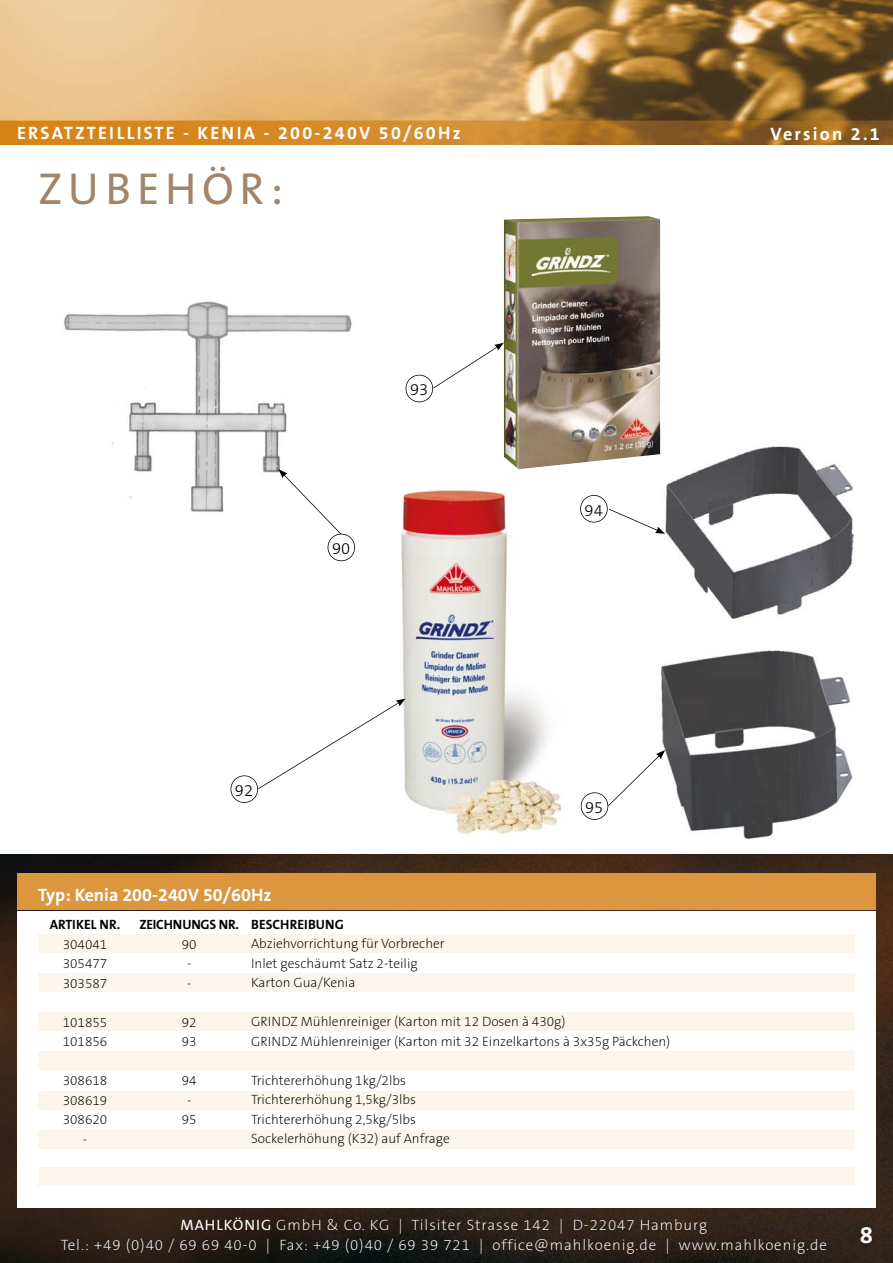
<style>
.page{position:relative;width:893px;height:1263px;background:#fff}
.page>*{position:absolute;margin:0;border:0;box-sizing:border-box;transform-origin:0 0}
.t1{font:45px "The Sans B5 Plain";letter-spacing:.125em;color:#a1856c}
.t2{font:700 24px "The Sans B7";color:#fff}
.t3{font:700 18px "The Sans B7";letter-spacing:.125em;color:#fff}
.t4{font:700 18px "The Sans B7";color:#fff}
.t5{font:300 16.5px "The Sans B3";color:#000}
.t6{font:200 15px/19.5px "The Sans B2";letter-spacing:.06em;color:#fff;text-align:center}
.t7{font:200 13.5px/19.5px "The Sans B2";color:#000}
.t8{font:700 13.5px "The Sans B7";color:#000}
.s1{font-family:"The Sans B5 Plain";font-weight:400}
</style>
<div class="page">
<img style="left:0;top:0;width:893px;height:145px">
<img style="left:0;top:854px;width:893px;height:409px">
<div style="left:17px;top:911px;width:859px;height:297px;background:#fff"></div>
<div style="left:38px;top:934px;width:817px;height:18px;background:#fcf5ec"></div>
<div style="left:38px;top:973px;width:817px;height:18px;background:#fcf5ec"></div>
<div style="left:38px;top:1013px;width:817px;height:18px;background:#fcf5ec"></div>
<div style="left:38px;top:1052px;width:817px;height:18px;background:#fcf5ec"></div>
<div style="left:38px;top:1091px;width:817px;height:18px;background:#fcf5ec"></div>
<div style="left:38px;top:1130px;width:817px;height:18px;background:#fcf5ec"></div>
<div style="left:38px;top:1167px;width:817px;height:18px;background:#fcf5ec"></div>
<div style="left:17px;top:873px;width:859px;height:37px;background:#db963e"></div>
<img style="left:64px;top:301px;width:288px;height:211px">
<svg style="left:279px;top:469px;width:76px;height:92px"></svg>
<img style="left:401px;top:490px;width:180px;height:344px">
<svg style="left:231px;top:699px;width:175px;height:104px"></svg>
<img style="left:660px;top:440px;width:194px;height:179px">
<svg style="left:580px;top:495px;width:85px;height:39px"></svg>
<img style="left:661px;top:650px;width:192px;height:190px">
<svg style="left:581px;top:750px;width:84px;height:70px"></svg>
<svg style="left:406px;top:343px;width:98px;height:59px"></svg>
<img style="left:504px;top:216px;width:156px;height:253px">
<h3 class="t3" style="left:17px;top:124px;width:445px">ERSATZTEILLISTE - KENIA - 200-240V 50/60Hz</h3>
<h1 class="t1" style="left:38px;top:167px;width:246px">ZUBEHÖR:</h1>
<p class="t5" style="left:332px;top:540px;width:20px">90</p>
<p class="t5" style="left:410px;top:381px;width:20px">93</p>
<p class="t5" style="left:235px;top:782px;width:20px">92</p>
<p class="t5" style="left:585px;top:502px;width:20px">94</p>
<p class="t5" style="left:585px;top:799px;width:20px">95</p>
<h3 class="t4" style="left:38px;top:886px;width:235px">Typ: Kenia 200-240V 50/60Hz</h3>
<p class="t8" style="left:50px;top:917px;width:72px">ARTIKEL NR.</p>
<p class="t8" style="left:139px;top:917px;width:206px">ZEICHNUNGS NR. BESCHREIBUNG</p>
<p class="t7" style="left:251px;top:934px;width:195px">Abziehvorrichtung für Vorbrecher<br>Inlet geschäumt Satz 2-teilig<br>Karton Gua/Kenia</p>
<p class="t7" style="left:251px;top:1012px;width:421px">GRINDZ Mühlenreiniger (Karton mit 12 Dosen à 430g)<br>GRINDZ Mühlenreiniger (Karton mit 32 Einzelkartons à 3x35g Päckchen)</p>
<p class="t7" style="left:251px;top:1071px;width:200px">Trichtererhöhung 1kg/2lbs<br>Trichtererhöhung 1,5kg/3lbs<br>Trichtererhöhung 2,5kg/5lbs<br>Sockelerhöhung (K32) auf Anfrage</p>
<p class="t7" style="left:182px;top:935px;width:16px;text-align:center">90 -<br>-</p>
<p class="t7" style="left:182px;top:1013px;width:16px">92<br>93</p>
<p class="t7" style="left:182px;top:1071px;width:16px;text-align:center">94 -<br>95</p>
<p class="t7" style="left:63px;top:935px;width:46px;text-align:justify">304041<br>305477<br>303587</p>
<p class="t7" style="left:63px;top:1013px;width:46px">101855<br>101856</p>
<p class="t7" style="left:63px;top:1071px;width:46px;text-align:center">308618<br>308619<br>308620 -</p>
<h3 class="t3" style="left:770px;top:125px;width:111px">Version 2.1</h3>
<p class="t6" style="left:61px;top:1216px;width:768px"><span class="s1">MAHLKÖNIG</span> GmbH &amp; Co. KG | Tilsiter Strasse 142 | D-22047 Hamburg<br>Tel.: +49 (0)40 / 69 69 40-0 | Fax: +49 (0)40 / 69 39 721 | office@mahlkoenig.de | www.mahlkoenig.de</p>
<h2 class="t2" style="left:860px;top:1223px;width:15px">8</h2>
</div>
